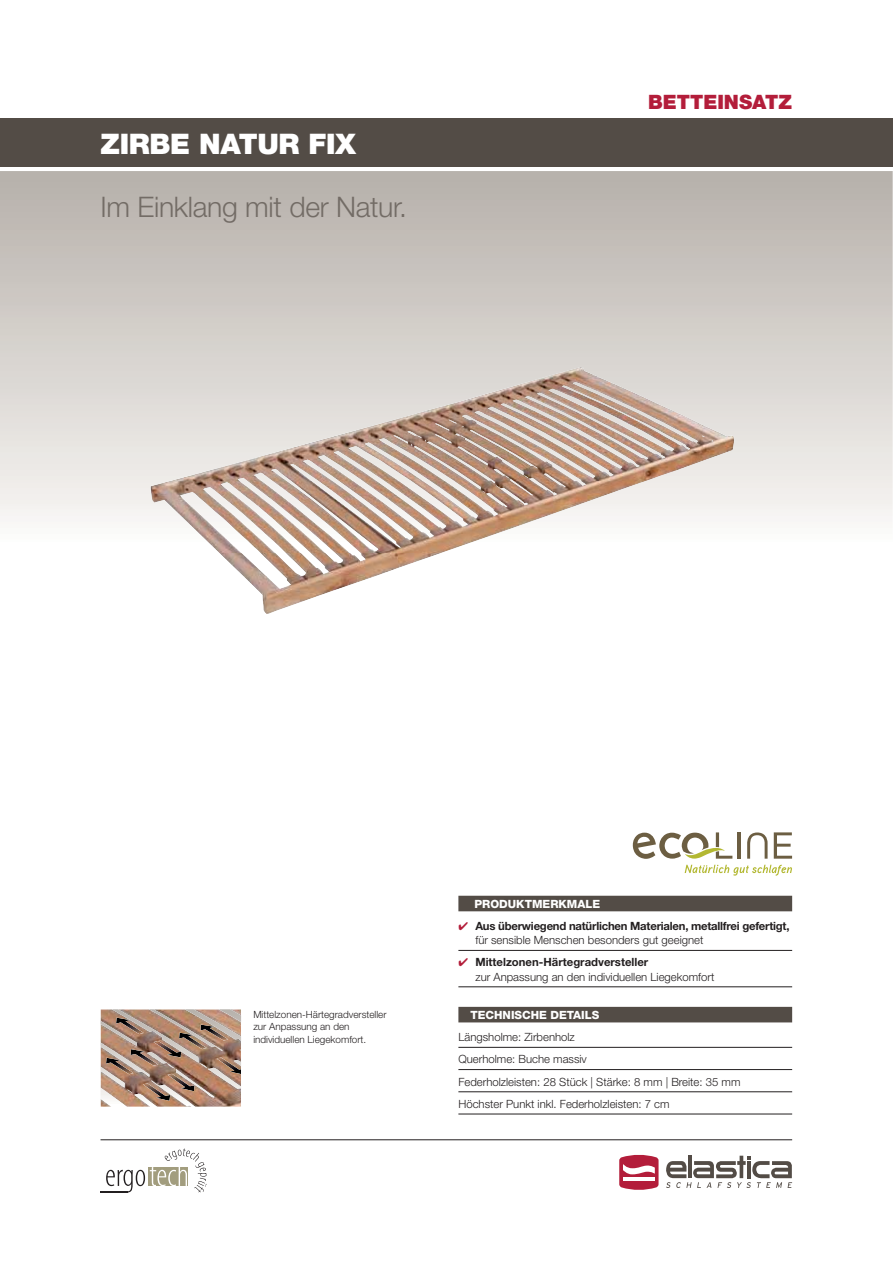
<style>
.page{position:relative;width:893px;height:1263px;background:#fff}
.page>*{position:absolute;margin:0;border:0;box-sizing:border-box;transform-origin:0 0}
.t1{font:300 28.35px "Helvetica Neue LT";letter-spacing:-.01em;color:#736c66}
.t2{font:900 28.35px "Helvetica Neue LT";letter-spacing:-.01em;color:#fff}
.t3{font:900 19.8px "Helvetica Neue LT";color:#b31d3a}
.t4{font:300 11.4px/22.2px "Helvetica Neue LT";color:#231f20}
.t5{font:700 11.4px "Helvetica Neue LT";letter-spacing:-.02em;color:#231f20}
.t6{font:800 11.4px "Helvetica Neue LT";color:#fff}
.t7{font:700 11.4px "Helvetica Neue LT";color:#231f20}
.t8{font:300 9.9px/12.5px "Helvetica Neue LT";color:#231f20}
</style>
<div class="page">
<svg style="left:0;top:171px;width:893px;height:345px;background:#cec9c5"></svg>
<img style="left:220px;top:553px;width:220px;height:61px">
<img style="left:150px;top:367px;width:585px;height:186px">
<svg style="left:101px;top:1009px;width:140px;height:98px;background:#ad8d7b"></svg>
<img style="left:116px;top:1018px;width:28px;height:16px">
<img style="left:130px;top:1049px;width:28px;height:17px">
<img style="left:106px;top:1058px;width:28px;height:16px">
<div style="left:0;top:119px;width:893px;height:48px;background:#534c46"></div>
<svg style="left:619px;top:1155px;width:39px;height:35px"></svg>
<hr style="left:623px;top:1177px;width:32px;height:4px;background:#fff">
<svg style="left:666px;top:1156px;width:126px;height:32px"></svg>
<hr style="left:101px;top:1140px;width:691px;height:1px;background:#231f20">
<hr style="left:101px;top:1191px;width:27px;height:2px;background:#231f20">
<svg style="left:106px;top:1148px;width:101px;height:45px"></svg>
<div style="left:458px;top:896px;width:334px;height:15px;background:#534c46"></div>
<hr style="left:458px;top:950px;width:334px;height:1px;background:#231f20">
<hr style="left:458px;top:987px;width:334px;height:1px;background:#231f20">
<div style="left:458px;top:1007px;width:334px;height:15px;background:#534c46"></div>
<hr style="left:458px;top:1047px;width:334px;height:1px;background:#231f20">
<hr style="left:458px;top:1069px;width:334px;height:1px;background:#231f20">
<hr style="left:458px;top:1092px;width:334px;height:1px;background:#231f20">
<hr style="left:458px;top:1114px;width:334px;height:1px;background:#231f20">
<svg style="left:747px;top:833px;width:20px;height:26px"></svg>
<svg style="left:774px;top:832px;width:18px;height:27px"></svg>
<hr style="left:737px;top:832px;width:3px;height:27px;background:#6c5e42">
<svg style="left:632px;top:832px;width:100px;height:27px"></svg>
<svg style="left:685px;top:865px;width:107px;height:11px"></svg>
<h1 class="t2" style="left:101px;top:134px;width:257px">ZIRBE NATUR FIX</h1>
<h1 class="t1" style="left:101px;top:197px;width:308px">Im Einklang mit der Natur.</h1>
<h2 class="t3" style="left:648px;top:95px;width:145px">BETTEINSATZ</h2>
<p class="t8" style="left:253px;top:1009px;width:135px">Mittelzonen-Härtegradversteller zur Anpassung an den individuellen Liegekomfort.</p>
<p class="t6" style="left:474px;top:900px;width:127px">PRODUKTMERKMALE</p>
<p class="t5" style="left:475px;top:922px;width:316px">Aus überwiegend natürlichen Materialen, metallfrei gefertigt,</p>
<p class="t4" style="left:475px;top:930px;width:230px">für sensible Menschen besonders gut geeignet</p>
<p class="t7" style="left:475px;top:958px;width:174px">Mittelzonen-Härtegradversteller</p>
<p class="t4" style="left:475px;top:966px;width:240px">zur Anpassung an den individuellen Liegekomfort</p>
<p class="t6" style="left:470px;top:1011px;width:130px">TECHNISCHE DETAILS</p>
<p class="t4" style="left:458px;top:1027px;width:284px">Längsholme: Zirbenholz<br>Querholme: Buche massiv<br>Federholzleisten: 28 Stück | Stärke: 8 mm | Breite: 35 mm Höchster Punkt inkl. Federholzleisten: 7 cm</p>
</div>
